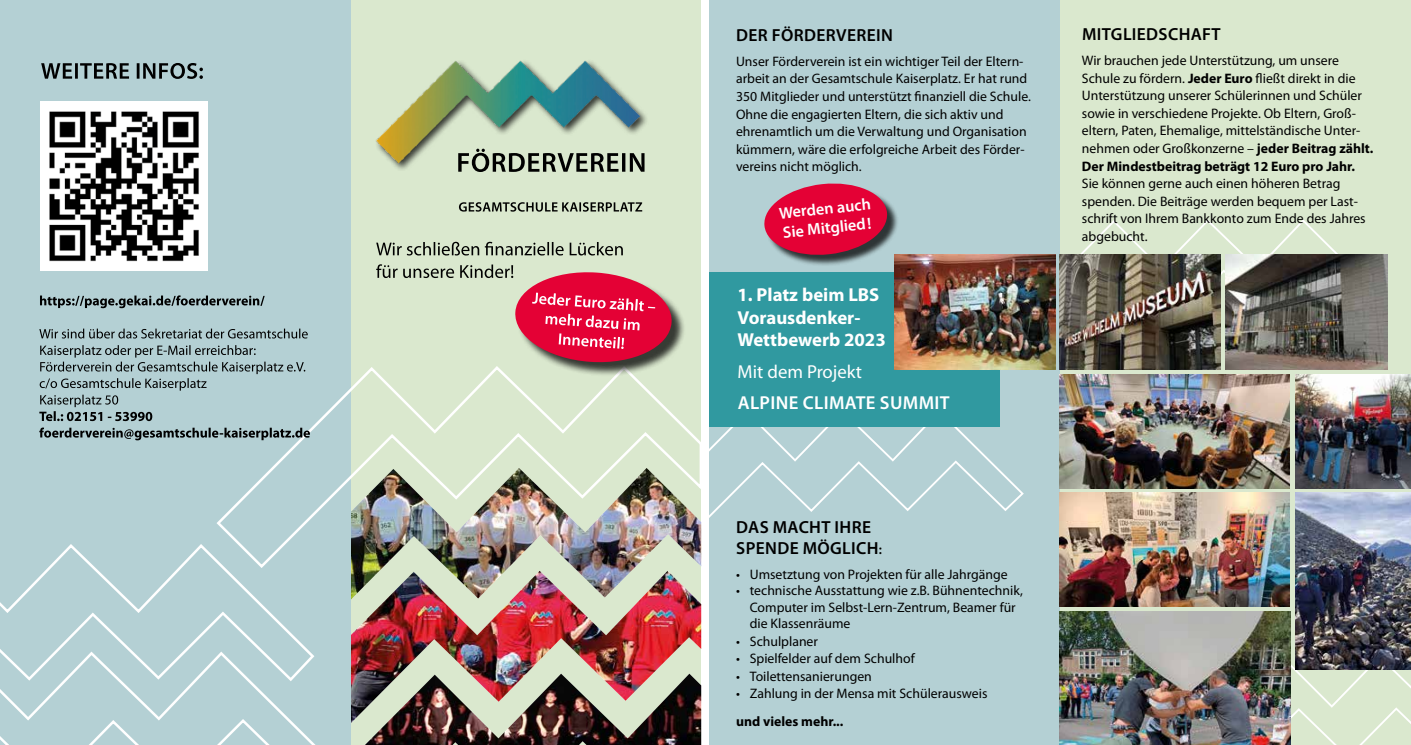
<style>
.page{position:relative;width:1411px;height:745px;background:#fff}
.page>*{position:absolute;margin:0;border:0;box-sizing:border-box;transform-origin:0 0}
.t1{font:700 18.75px/22.5px "Myriad Pro";color:#fff}
.t2{font:600 18.75px "Myriad Pro";letter-spacing:.02em;color:#fff}
.t3{font:18.75px "Myriad Pro";color:#fff}
.t4{font:600 17.5px/21px "Myriad Pro";letter-spacing:.02em;color:#000}
.t5{font:600 16.25px/19.5px "Myriad Pro";color:#fff}
.t6{font:13.75px/17.5px "Myriad Pro";color:#000}
.t7{font:700 13.75px "Myriad Pro";color:#000}
.s1{font-size:13.5px}
.s2{font-weight:700}
</style>
<div class="page">
<div style="left:350px;top:0;width:351px;height:744px;background:#dae8ce"></div>
<img style="left:350px;top:600px;width:351px;height:123px">
<img style="left:350px;top:569px;width:347px;height:31px">
<img style="left:365px;top:673px;width:336px;height:71px">
<img style="left:376px;top:60px;width:271px;height:112px">
<svg style="left:459px;top:202px;width:183px;height:9px"></svg>
<svg style="left:458px;top:148px;width:186px;height:24px"></svg>
<svg style="left:376px;top:241px;width:247px;height:14px"></svg>
<div style="left:0;top:0;width:350px;height:744px;background:#b4d0d4"></div>
<svg style="left:0;top:544px;width:307px;height:105px"></svg>
<svg style="left:0;top:649px;width:315px;height:95px"></svg>
<svg style="left:41px;top:63px;width:162px;height:16px"></svg>
<img style="left:41px;top:102px;width:166px;height:168px">
<img style="left:215px;top:364px;width:487px;height:205px">
<div style="left:517px;top:274px;width:169px;height:102px;background:#000;opacity:.75"></div>
<svg style="left:376px;top:264px;width:297px;height:100px"></svg>
<svg style="left:39px;top:427px;width:271px;height:13px"></svg>
<svg style="left:39px;top:345px;width:266px;height:76px"></svg>
<svg style="left:39px;top:328px;width:269px;height:10px"></svg>
<svg style="left:40px;top:295px;width:225px;height:13px"></svg>
<div style="left:1059px;top:0;width:351px;height:744px;background:#dae8ce"></div>
<svg style="left:1290px;top:653px;width:120px;height:91px"></svg>
<svg style="left:1059px;top:218px;width:328px;height:154px"></svg>
<div style="left:709px;top:0;width:350px;height:744px;background:#b4d0d4"></div>
<svg style="left:709px;top:426px;width:315px;height:92px"></svg>
<img style="left:1059px;top:374px;width:230px;height:114px">
<img style="left:1059px;top:492px;width:230px;height:114px">
<img style="left:1295px;top:374px;width:115px;height:114px">
<img style="left:1295px;top:492px;width:115px;height:177px">
<div style="left:709px;top:272px;width:291px;height:154px;background:#3099a0"></div>
<img style="left:894px;top:255px;width:161px;height:114px">
<img style="left:1059px;top:255px;width:161px;height:114px">
<img style="left:1225px;top:255px;width:162px;height:114px">
<div style="left:766px;top:185px;width:132px;height:81px;background:#000;opacity:.75"></div>
<svg style="left:764px;top:183px;width:125px;height:75px"></svg>
<img style="left:1059px;top:610px;width:231px;height:134px">
<p class="t4" style="left:736px;top:24px;width:158px">DER FÖRDERVEREIN</p>
<p class="t6" style="left:736px;top:52px;width:296px">Unser Förderverein ist ein wichtiger Teil der Eltern&shy;arbeit an der Gesamtschule Kaiserplatz. Er hat rund 350 Mitglieder und unterstützt finanziell die Schule.<br>Ohne die engagierten Eltern, die sich aktiv und ehrenamtlich um die Verwaltung und Organisation kümmern, wäre die erfolgreiche Arbeit des Förder&shy;vereins nicht möglich.</p>
<p class="t5" style="left:778px;top:203px;width:94px;rotate:-6deg">Werden auch<br>Sie Mitglied!</p>
<h1 class="t1" style="left:737px;top:283px;width:150px">1. Platz beim LBS<br>Vorausdenker-<br>Wettbewerb 2023</h1>
<h1 class="t3" style="left:737px;top:359px;width:126px">Mit dem Projekt</h1>
<h1 class="t2" style="left:737px;top:390px;width:213px">ALPINE CLIMATE SUMMIT</h1>
<p class="t4" style="left:736px;top:515px;width:147px">DAS MACHT IHRE<br>SPENDE MÖGLICH<span class="s1">:</span></p>
<p class="t6" style="left:736px;top:565px;width:273px">• Umsetztung von Projekten für alle Jahrgänge</p>
<p class="t6" style="left:749px;top:582px;width:274px;line-height:16.5px;text-indent:-14px">• technische Ausstattung wie z.B. Bühnentechnik,<br>Computer im Selbst-Lern-Zentrum, Beamer für die Klassenräume</p>
<p class="t6" style="left:736px;top:632px;width:83px">• Schulplaner</p>
<p class="t6" style="left:736px;top:649px;width:180px">• Spielfelder auf dem Schulhof</p>
<p class="t6" style="left:736px;top:667px;width:137px">• Toilettensanierungen</p>
<p class="t6" style="left:736px;top:684px;width:253px">• Zahlung in der Mensa mit Schülerausweis</p>
<p class="t7" style="left:736px;top:712px;width:109px">und vieles mehr...</p>
<p class="t4" style="left:1082px;top:23px;width:140px">MITGLIEDSCHAFT</p>
<p class="t6" style="left:1081px;top:52px;width:293px">Wir brauchen jede Unterstützung, um unsere Schule zu fördern. <span class="s2">Jeder Euro</span> fließt direkt in die Unterstützung unserer Schülerinnen und Schüler sowie in verschiedene Projekte. Ob Eltern, Groß&shy;eltern, Paten, Ehemalige, mittelständische Unter&shy;nehmen oder Großkonzerne – <span class="s2">jeder Beitrag zählt.<br>Der Mindestbeitrag beträgt 12 Euro pro Jahr.</span></p>
<p class="t6" style="left:1081px;top:174px;width:285px">Sie können gerne auch einen höheren Betrag spenden. Die Beiträge werden bequem per Last&shy;schrift von Ihrem Bankkonto zum Ende des Jahres abgebucht.</p>
</div>
